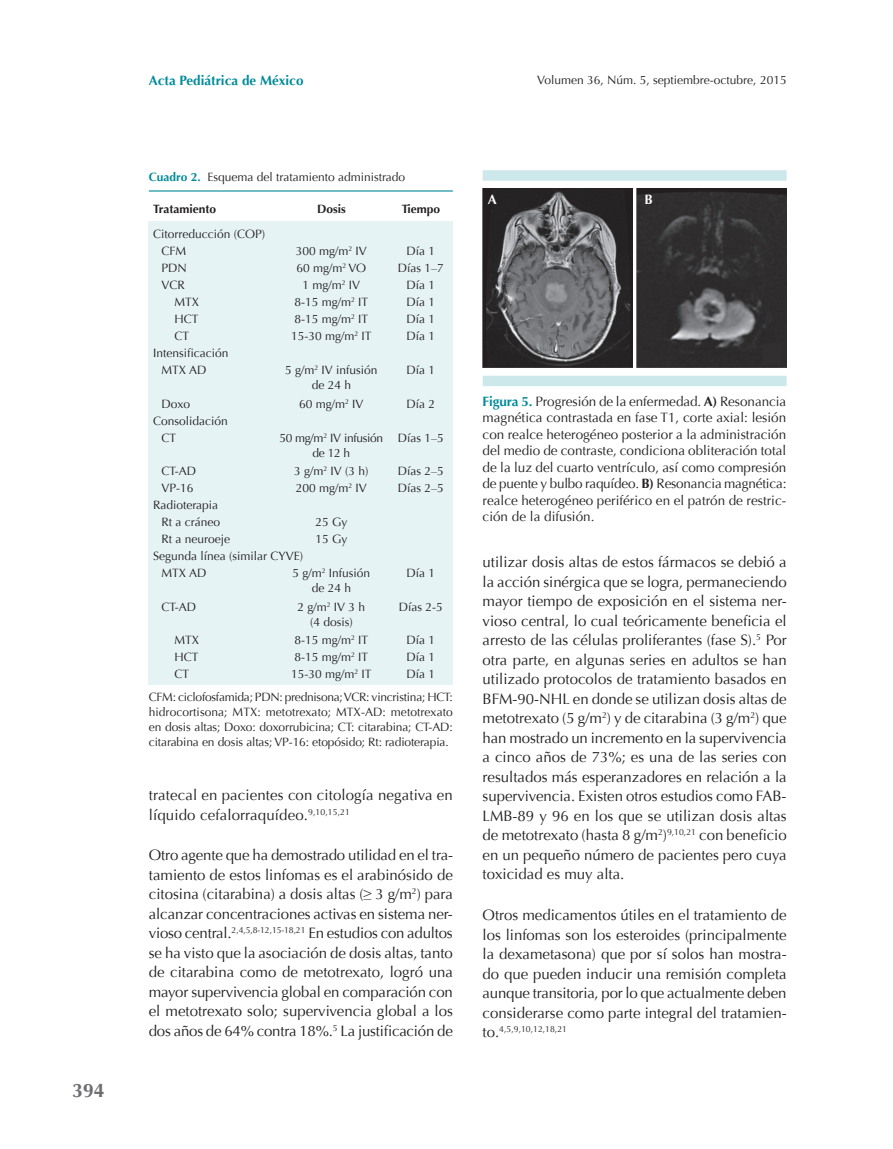
<style>
.page{position:relative;width:893px;height:1149px;background:#fff}
.page>*{position:absolute;margin:0;border:0;box-sizing:border-box;transform-origin:0 0}
.t1{font:700 19.5px "Optima";color:#6c6d70}
.t2{font:15px/19.5px "Optima";color:#231f20;text-align:justify}
.t3{font:13.5px/16.5px "Optima";color:#231f20;text-align:justify}
.t4{font:700 13.5px "Optima";color:#008b9a}
.t5{font:700 13.5px "Optima";color:#fff}
.t6{font:12px/17px "Optima";color:#231f20}
.t7{font:12px/22.4px "Optima";letter-spacing:-.02em;color:#231f20}
.t8{font:700 12px "Optima";color:#231f20}
.t9{font:12px/15px "Optima";letter-spacing:-.025em;color:#231f20;text-align:center}
.t10{font:8.7px "Optima";color:#231f20}
.s1{font-weight:700;color:#008b9a}
.s2{font-weight:700}
.s3{font-size:15px}
</style>
<div class="page">
<div style="left:149px;top:221px;width:304px;height:463px;background:#e6f3f5"></div>
<hr style="left:149px;top:190px;width:304px;height:1px;background:#008b9a">
<div style="left:483px;top:170px;width:304px;height:11px;background:#cde8eb"></div>
<div style="left:483px;top:375px;width:304px;height:11px;background:#cde8eb"></div>
<img style="left:482px;top:189px;width:150px;height:178px">
<img style="left:637px;top:189px;width:150px;height:178px">
<h1 class="t1" style="left:72px;top:1079px;width:34px">394</h1>
<p class="t4" style="left:149px;top:73px;width:156px">Acta Pediátrica de México</p>
<p class="t6" style="left:537px;top:71px;width:251px">Volumen 36, Núm. 5, septiembre-octubre, 2015</p>
<p class="t6" style="left:149px;top:169px;width:258px"><span class="s1">Cuadro 2.</span> Esquema del tratamiento administrado</p>
<p class="t8" style="left:153px;top:202px;width:64px">Tratamiento</p>
<p class="t8" style="left:317px;top:202px;width:30px">Dosis</p>
<p class="t8" style="left:402px;top:202px;width:40px">Tiempo</p>
<p class="t6" style="left:162px;top:225px;width:105px;text-indent:-9px">Citorreducción (COP)<br>CFM</p>
<p class="t6" style="left:296px;top:242px;width:73px">300 mg/m<sup>2</sup> IV</p>
<p class="t6" style="left:407px;top:242px;width:30px">Día 1</p>
<p class="t6" style="left:162px;top:259px;width:27px">PDN</p>
<p class="t6" style="left:296px;top:259px;width:71px">60 mg/m<sup>2</sup> VO</p>
<p class="t6" style="left:398px;top:259px;width:48px">Días 1–7</p>
<p class="t6" style="left:162px;top:276px;width:25px">VCR</p>
<p class="t6" style="left:302px;top:276px;width:59px">1 mg/m<sup>2</sup> IV</p>
<p class="t6" style="left:407px;top:276px;width:30px">Día 1</p>
<p class="t6" style="left:174px;top:293px;width:26px">MTX</p>
<p class="t6" style="left:294px;top:293px;width:75px">8-15 mg/m<sup>2</sup> IT</p>
<p class="t6" style="left:407px;top:293px;width:30px">Día 1</p>
<p class="t6" style="left:174px;top:310px;width:26px">HCT</p>
<p class="t6" style="left:294px;top:310px;width:75px">8-15 mg/m<sup>2</sup> IT</p>
<p class="t6" style="left:407px;top:310px;width:30px">Día 1</p>
<p class="t6" style="left:174px;top:327px;width:16px">CT</p>
<p class="t6" style="left:291px;top:327px;width:82px">15-30 mg/m<sup>2</sup> IT</p>
<p class="t6" style="left:407px;top:327px;width:30px">Día 1</p>
<p class="t6" style="left:162px;top:344px;width:68px;text-indent:-9px">Intensificación<br>MTX AD</p>
<p class="t6" style="left:285px;top:362px;width:94px;line-height:15px;text-align:center">5 g/m<sup>2</sup> IV infusión de 24 h</p>
<p class="t6" style="left:407px;top:361px;width:30px">Día 1</p>
<p class="t6" style="left:162px;top:395px;width:30px">Doxo</p>
<p class="t6" style="left:299px;top:395px;width:66px">60 mg/m<sup>2</sup> IV</p>
<p class="t6" style="left:407px;top:395px;width:30px">Día 2</p>
<p class="t6" style="left:162px;top:412px;width:68px;text-indent:-9px">Consolidación<br>CT</p>
<p class="t9" style="left:279px;top:430px;width:105px">50 mg/m<sup>2</sup> IV infusión de 12 h</p>
<p class="t6" style="left:398px;top:429px;width:48px">Días 1–5</p>
<p class="t6" style="left:162px;top:462px;width:36px">CT-AD</p>
<p class="t6" style="left:294px;top:462px;width:76px">3 g/m<sup>2</sup> IV (3 h)</p>
<p class="t6" style="left:398px;top:462px;width:48px">Días 2–5</p>
<p class="t6" style="left:162px;top:479px;width:34px">VP-16</p>
<p class="t6" style="left:296px;top:479px;width:73px">200 mg/m<sup>2</sup> IV</p>
<p class="t6" style="left:398px;top:479px;width:48px">Días 2–5</p>
<p class="t6" style="left:153px;top:496px;width:69px;text-align:right">Radioterapia<br>Rt a cráneo</p>
<p class="t6" style="left:315px;top:513px;width:34px">25 Gy</p>
<p class="t6" style="left:162px;top:530px;width:70px">Rt a neuroeje</p>
<p class="t6" style="left:315px;top:530px;width:34px">15 Gy</p>
<p class="t6" style="left:162px;top:547px;width:143px;text-indent:-9px">Segunda línea (similar CYVE)<br>MTX AD</p>
<p class="t6" style="left:292px;top:565px;width:79px;line-height:15px;text-align:center">5 g/m<sup>2</sup> Infusión de 24 h</p>
<p class="t6" style="left:407px;top:564px;width:30px">Día 1</p>
<p class="t6" style="left:162px;top:598px;width:36px">CT-AD</p>
<p class="t6" style="left:297px;top:599px;width:69px;line-height:15px;text-align:center">2 g/m<sup>2</sup> IV 3 h (4 dosis)</p>
<p class="t6" style="left:399px;top:598px;width:46px">Días 2-5</p>
<p class="t6" style="left:174px;top:631px;width:26px">MTX</p>
<p class="t6" style="left:294px;top:631px;width:75px">8-15 mg/m<sup>2</sup> IT</p>
<p class="t6" style="left:407px;top:631px;width:30px">Día 1</p>
<p class="t6" style="left:174px;top:648px;width:26px">HCT</p>
<p class="t6" style="left:294px;top:648px;width:75px">8-15 mg/m<sup>2</sup> IT</p>
<p class="t6" style="left:407px;top:648px;width:30px">Día 1</p>
<p class="t6" style="left:174px;top:665px;width:16px">CT</p>
<p class="t6" style="left:291px;top:665px;width:82px">15-30 mg/m<sup>2</sup> IT</p>
<p class="t7" style="left:149px;top:663px;width:305px;text-indent:258px">Día 1<br>CFM: ciclofosfamida; PDN: prednisona; VCR: vincristina; HCT:</p>
<p class="t6" style="left:149px;top:704px;width:305px;line-height:15px;text-align:justify">hidrocortisona; MTX: metotrexato; MTX-AD: metotrexato en dosis altas; Doxo: doxorrubicina; CT: citarabina; CT-AD: citarabina en dosis altas; VP-16: etopósido; Rt: radioterapia.</p>
<p class="t2" style="left:149px;top:785px;width:306px">tratecal en pacientes con citología negativa en líquido cefalorraquídeo.<sup>9,10,15,21</sup></p>
<p class="t2" style="left:149px;top:845px;width:306px">Otro agente que ha demostrado utilidad en el tra&shy;tamiento de estos linfomas es el arabinósido de citosina (citarabina) a dosis altas (≥ 3 g/m<sup>2</sup>) para alcanzar concentraciones activas en sistema ner&shy;vioso central.<sup>2,4,5,8-12,15-18,21</sup> En estudios con adultos se ha visto que la asociación de dosis altas, tanto de citarabina como de metotrexato, logró una mayor supervivencia global en comparación con el metotrexato solo; supervivencia global a los dos años de 64% contra 18%.<sup>5</sup> La justificación de</p>
<p class="t5" style="left:488px;top:191px;width:11px">A</p>
<p class="t5" style="left:644px;top:191px;width:10px">B</p>
<p class="t3" style="left:483px;top:393px;width:305px"><span class="s1">Figura 5.</span> Progresión de la enfermedad. <span class="s2">A)</span> Resonancia magnética contrastada en fase T1, corte axial: lesión con realce heterogéneo posterior a la administración del medio de contraste, condiciona obliteración total de la luz del cuarto ventrículo, así como compresión de puente y bulbo raquídeo. <span class="s2">B)</span> Resonancia magnética: realce heterogéneo periférico en el patrón de restric&shy;ción de la difusión.</p>
<p class="t2" style="left:483px;top:552px;width:306px">utilizar dosis altas de estos fármacos se debió a la acción sinérgica que se logra, permaneciendo mayor tiempo de exposición en el sistema ner&shy;vioso central, lo cual teóricamente beneficia el arresto de las células proliferantes (fase S).<sup>5</sup> Por otra parte, en algunas series en adultos se han utilizado protocolos de tratamiento basados en BFM-90-NHL en donde se utilizan dosis altas de metotrexato (5 g/m<sup>2</sup>) y de citarabina (3 g/m<sup>2</sup>) que han mostrado un incremento en la supervivencia a cinco años de 73%; es una de las series con resultados más esperanzadores en relación a la supervivencia. Existen otros estudios como FAB-LMB-89 y 96 en los que se utilizan dosis altas de metotrexato (hasta 8 g/m<sup>2</sup>)<sup>9,10,21</sup> con beneficio en un pequeño número de pacientes pero cuya toxicidad es muy alta.</p>
<p class="t2" style="left:483px;top:905px;width:306px">Otros medicamentos útiles en el tratamiento de los linfomas son los esteroides (principalmente la dexametasona) que por sí solos han mostra&shy;do que pueden inducir una remisión completa aunque transitoria, por lo que actualmente deben considerarse como parte integral del tratamien-</p>
<p class="t10" style="left:483px;top:1023px;width:86px"><span class="s3">to.</span>4,5,9,10,12,18,21</p>
</div>
